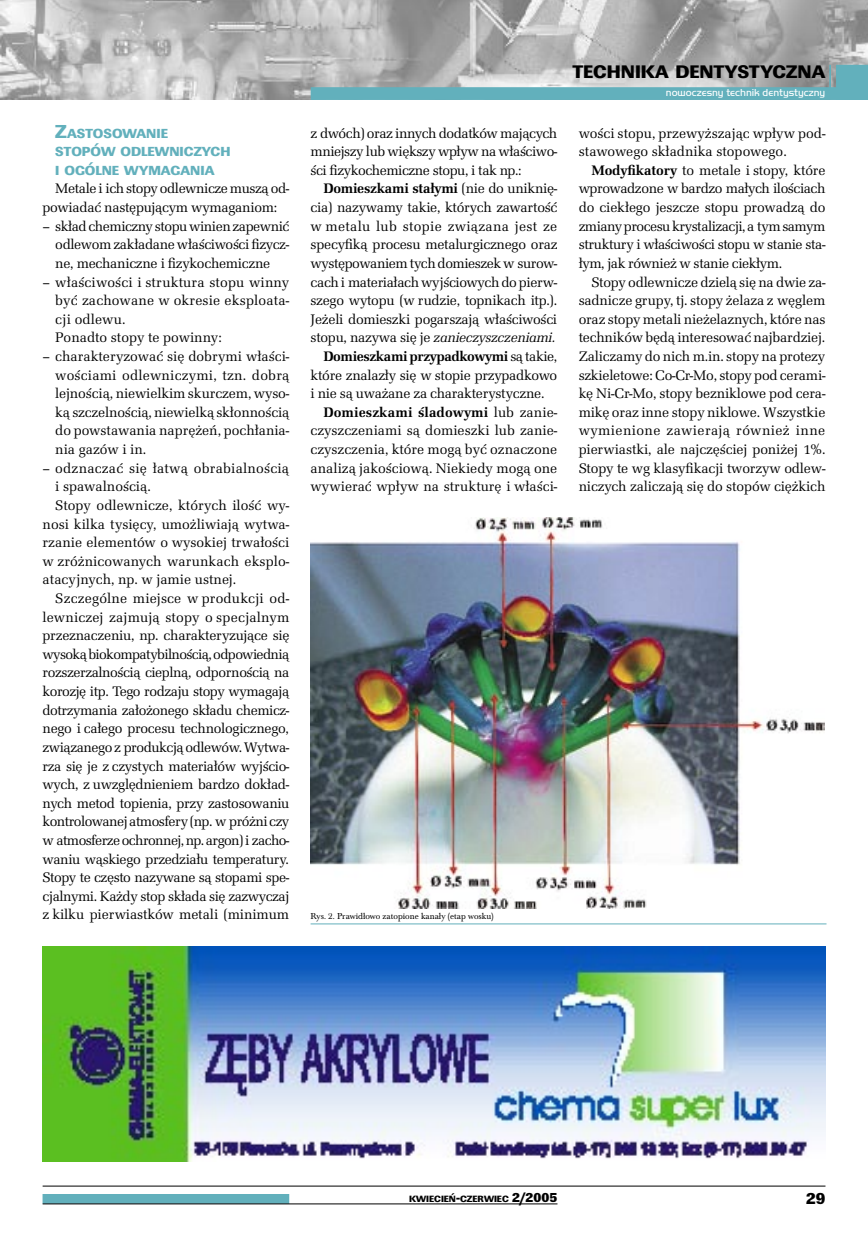
<style>
.page{position:relative;width:868px;height:1234px;background:#fff}
.page>*{position:absolute;margin:0;border:0;box-sizing:border-box;transform-origin:0 0}
.t1{font:18.9px "URW Linear TCE Ult Bol";color:#000}
.t2{font:16.5px "URW Linear TCE Ult Bol";color:#000}
._5_-_Tekst_art{font:14.25px/18.6px "URW Latino TCE";letter-spacing:-.015em;color:#000;text-align:justify}
._6_-_Tekst_art_wypunktowanie{font:14.25px/18.6px "URW Latino TCE";color:#000;text-align:justify}
._8_-_Srodtytul{font:13.65px/18.6px "URW Linear TCE Ult Bol";color:#62b0bc}
.t3{font:300 10.5px "Handel Got DCE";color:#fff}
.t4{font:9.45px "URW Linear TCE Ult Bol";color:#000}
._9_-_Podpis_zdjecia_tabeli{font:9px "Baskerville TCE";color:#000}
.s1{font-size:19.5px}
.s2{font-weight:700}
.s3{font-style:italic}
.s4{font-size:13.5px}
</style>
<div class="page">
<img style="left:0;top:0;width:867px;height:100px">
<div style="left:311px;top:87px;width:556px;height:13px;background:#62b0bc"></div>
<div style="left:835px;top:65px;width:32px;height:35px;background:#62b0bc"></div>
<hr style="left:829px;top:65px;width:1px;height:30px;background:#62b0bc">
<div style="left:43px;top:1193px;width:246px;height:10px;background:#62b0bc"></div>
<hr style="left:43px;top:1203px;width:514px;height:1px;background:#000">
<hr style="left:43px;top:1185px;width:782px;height:1px;background:#000">
<hr style="left:310px;top:923px;width:516px;height:1px;background:#62b0bc">
<img style="left:310px;top:517px;width:514px;height:391px">
<img style="left:43px;top:946px;width:782px;height:214px">
<p class="_8_-_Srodtytul" style="left:55px;top:124px;width:114px"><span class="s1">Z</span>ASTOSOWANIE</p>
<p class="_8_-_Srodtytul" style="left:55px;top:142px;width:177px">STOPÓW ODLEWNICZYCH<br>I OGÓLNE WYMAGANIA</p>
<p class="_5_-_Tekst_art" style="left:43px;top:179px;width:248px;text-indent:13px">Metale i ich stopy odlewnicze muszą od&shy;powiadać następującym wymaganiom:</p>
<p class="_6_-_Tekst_art_wypunktowanie" style="left:55px;top:217px;width:235px;text-indent:-13px">– skład chemiczny stopu winien zapewnić odlewom zakładane właściwości fizycz&shy;ne, mechaniczne i fizykochemiczne</p>
<p class="_6_-_Tekst_art_wypunktowanie" style="left:55px;top:272px;width:235px;text-indent:-13px">– właściwości i struktura stopu winny być zachowane w okresie eksploata&shy;cji odlewu.</p>
<p class="_5_-_Tekst_art" style="left:55px;top:328px;width:168px">Ponadto stopy te powinny:</p>
<p class="_6_-_Tekst_art_wypunktowanie" style="left:55px;top:347px;width:235px;text-indent:-13px">– charakteryzować się dobrymi właści&shy;wościami odlewniczymi, tzn. dobrą lejnością, niewielkim skurczem, wyso&shy;ką szczelnością, niewielką skłonnością do powstawania naprężeń, pochłania&shy;nia gazów i in.</p>
<p class="_6_-_Tekst_art_wypunktowanie" style="left:55px;top:458px;width:235px;text-indent:-13px">– odznaczać się łatwą obrabialnością i spawalnością.</p>
<p class="_5_-_Tekst_art" style="left:43px;top:496px;width:248px;text-indent:13px">Stopy odlewnicze, których ilość wy&shy;nosi kilka tysięcy, umożliwiają wytwa&shy;rzanie elementów o wysokiej trwałości w zróżnicowanych warunkach eksplo&shy;atacyjnych, np. w jamie ustnej.</p>
<p class="_5_-_Tekst_art" style="left:43px;top:589px;width:248px;text-indent:13px">Szczególne miejsce w produkcji od&shy;lewniczej zajmują stopy o specjalnym przeznaczeniu, np. charakteryzujące się wysoką biokompatybilnością, odpowiednią rozszerzalnością cieplną, odpornością na korozję itp. Tego rodzaju stopy wymagają dotrzymania założonego składu chemicz&shy;nego i całego procesu technologicznego, związanego z produkcją odlewów. Wytwa&shy;rza się je z czystych materiałów wyjścio&shy;wych, z uwzględnieniem bardzo dokład&shy;nych metod topienia, przy zastosowaniu kontrolowanej atmosfery (np. w próżni czy w atmosferze ochronnej, np. argon) i zacho&shy;waniu wąskiego przedziału temperatury.<br>Stopy te często nazywane są stopami spe&shy;cjalnymi. Każdy stop składa się zazwyczaj z kilku pierwiastków metali (minimum</p>
<p class="_5_-_Tekst_art" style="left:310px;top:124px;width:248px">z dwóch) oraz innych dodatków mających mniejszy lub większy wpływ na właściwo&shy;ści fizykochemiczne stopu, i tak np.:</p>
<p class="_5_-_Tekst_art" style="left:310px;top:179px;width:248px;text-indent:13px"><span class="s2">Domieszkami stałymi</span> (nie do uniknię&shy;cia) nazywamy takie, których zawartość w metalu lub stopie związana jest ze specyfiką procesu metalurgicznego oraz występowaniem tych domieszek w surow&shy;cach i materiałach wyjściowych do pierw&shy;szego wytopu (w rudzie, topnikach itp.).<br>Jeżeli domieszki pogarszają właściwości stopu, nazywa się je <span class="s3">zanieczyszczeniami.</span></p>
<p class="_5_-_Tekst_art" style="left:310px;top:347px;width:248px;text-indent:13px"><span class="s2">Domieszkami przypadkowymi</span> są takie, które znalazły się w stopie przypadkowo i nie są uważane za charakterystyczne.</p>
<p class="_5_-_Tekst_art" style="left:310px;top:403px;width:248px;text-indent:13px"><span class="s2">Domieszkami śladowymi</span> lub zanie&shy;czyszczeniami są domieszki lub zanie&shy;czyszczenia, które mogą być oznaczone analizą jakościową. Niekiedy mogą one wywierać wpływ na strukturę i właści-</p>
<p class="t1" style="left:572px;top:60px;width:254px">TECHNIKA DENTYSTYCZNA</p>
<p class="t3" style="left:665px;top:86px;width:161px">nowoczesny technik dentystyczny</p>
<p class="_5_-_Tekst_art" style="left:578px;top:124px;width:248px">wości stopu, przewyższając wpływ pod&shy;stawowego składnika stopowego.</p>
<p class="_5_-_Tekst_art" style="left:578px;top:161px;width:248px;text-indent:13px"><span class="s2">Modyfikatory</span> to metale i stopy, które wprowadzone w bardzo małych ilościach do ciekłego jeszcze stopu prowadzą do zmiany procesu krystalizacji, a tym samym struktury i właściwości stopu w stanie sta&shy;łym, jak również w stanie ciekłym.</p>
<p class="_5_-_Tekst_art" style="left:578px;top:272px;width:248px;text-indent:13px">Stopy odlewnicze dzielą się na dwie za&shy;sadnicze grupy, tj. stopy żelaza z węglem oraz stopy metali nieżelaznych, które nas techników będą interesować najbardziej.<br>Zaliczamy do nich m.in. stopy na protezy szkieletowe: Co-Cr-Mo, stopy pod cerami&shy;kę Ni-Cr-Mo, stopy bezniklowe pod cera&shy;mikę oraz inne stopy niklowe. Wszystkie wymienione zawierają również inne pierwiastki, ale najczęściej poniżej 1%.<br>Stopy te wg klasyfikacji tworzyw odlew&shy;niczych zaliczają się do stopów ciężkich</p>
<p class="_9_-_Podpis_zdjecia_tabeli" style="left:310px;top:911px;width:184px">Rys. 2. Prawidłowo zatopione kanały (etap wosku)</p>
<p class="t4" style="left:409px;top:1192px;width:150px">KWIECIEŃ<span class="s4">-</span>CZERWIEC <span class="s4">2/2005</span></p>
<p class="t2" style="left:805px;top:1187px;width:21px">29</p>
</div>
